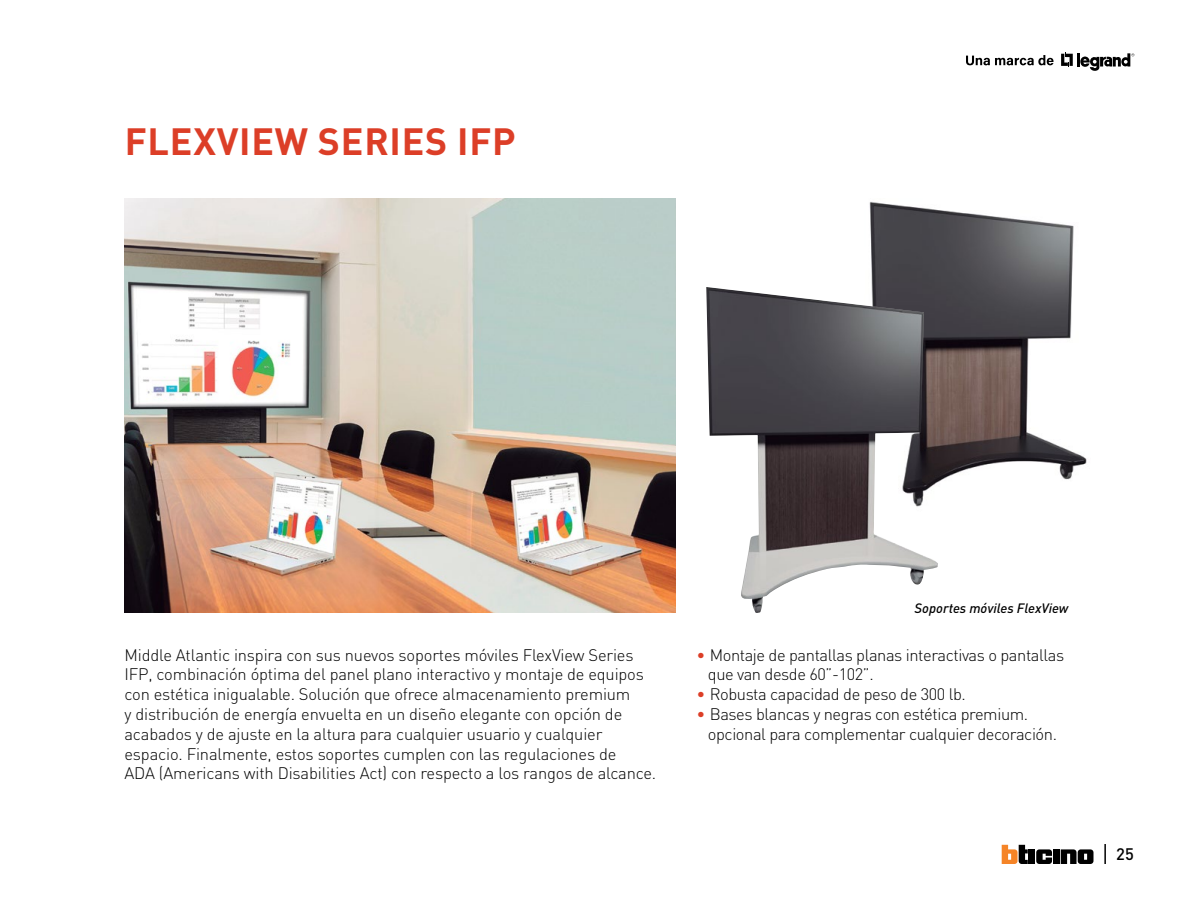
<style>
.page{position:relative;width:1188px;height:918px;background:#fff}
.page>*{position:absolute;margin:0;border:0;box-sizing:border-box;transform-origin:0 0}
.t1{font:700 37.5px "DIN Pro";letter-spacing:.02em;color:#dc3e27}
.t2{font:300 16.5px/19.8px "DIN Pro";letter-spacing:-.01em;color:#000}
.t3{font:500 16.5px "DIN Pro";color:#000}
.t4{font:italic 500 13.5px "DIN Pro";color:#000}
.s1{color:#dc3e27}
</style>
<div class="page">
<svg style="left:1061px;top:53px;width:12px;height:14px"></svg>
<hr style="left:1077px;top:53px;width:3px;height:14px;background:#000">
<svg style="left:1080px;top:53px;width:54px;height:18px"></svg>
<svg style="left:966px;top:55px;width:88px;height:10px"></svg>
<img style="left:125px;top:198px;width:550px;height:414px">
<img style="left:869px;top:201px;width:218px;height:281px">
<img style="left:706px;top:287px;width:232px;height:326px">
<hr style="left:1104px;top:844px;width:2px;height:20px;background:#000">
<svg style="left:1036px;top:849px;width:16px;height:15px"></svg>
<div style="left:1053px;top:849px;width:7px;height:15px;background:#000"></div>
<div style="left:1029px;top:849px;width:6px;height:15px;background:#000"></div>
<svg style="left:1002px;top:845px;width:26px;height:19px"></svg>
<svg style="left:1061px;top:849px;width:33px;height:15px"></svg>
<h1 class="t1" style="left:125px;top:116px;width:393px">FLEXVIEW SERIES IFP</h1>
<p class="t2" style="left:125px;top:644px;width:533px">Middle Atlantic inspira con sus nuevos soportes móviles FlexView Series IFP, combinación óptima del panel plano interactivo y montaje de equipos con estética inigualable. Solución que ofrece almacenamiento premium<br>y distribución de energía envuelta en un diseño elegante con opción de acabados y de ajuste en la altura para cualquier usuario y cualquier espacio. Finalmente, estos soportes cumplen con las regulaciones de<br>ADA (Americans with Disabilities Act) con respecto a los rangos de alcance.</p>
<p class="t4" style="left:915px;top:599px;width:155px">Soportes móviles FlexView</p>
<p class="t2" style="left:708px;top:644px;width:358px;text-indent:-11px"><span class="s1">•</span> Montaje de pantallas planas interactivas o pantallas que van desde 60”-102”.</p>
<p class="t2" style="left:696px;top:684px;width:271px"><span class="s1">•</span> Robusta capacidad de peso de 300 lb.</p>
<p class="t2" style="left:708px;top:703px;width:351px;text-indent:-11px"><span class="s1">•</span> Bases blancas y negras con estética premium. opcional para complementar cualquier decoración.</p>
<p class="t3" style="left:1116px;top:843px;width:19px">25</p>
</div>
